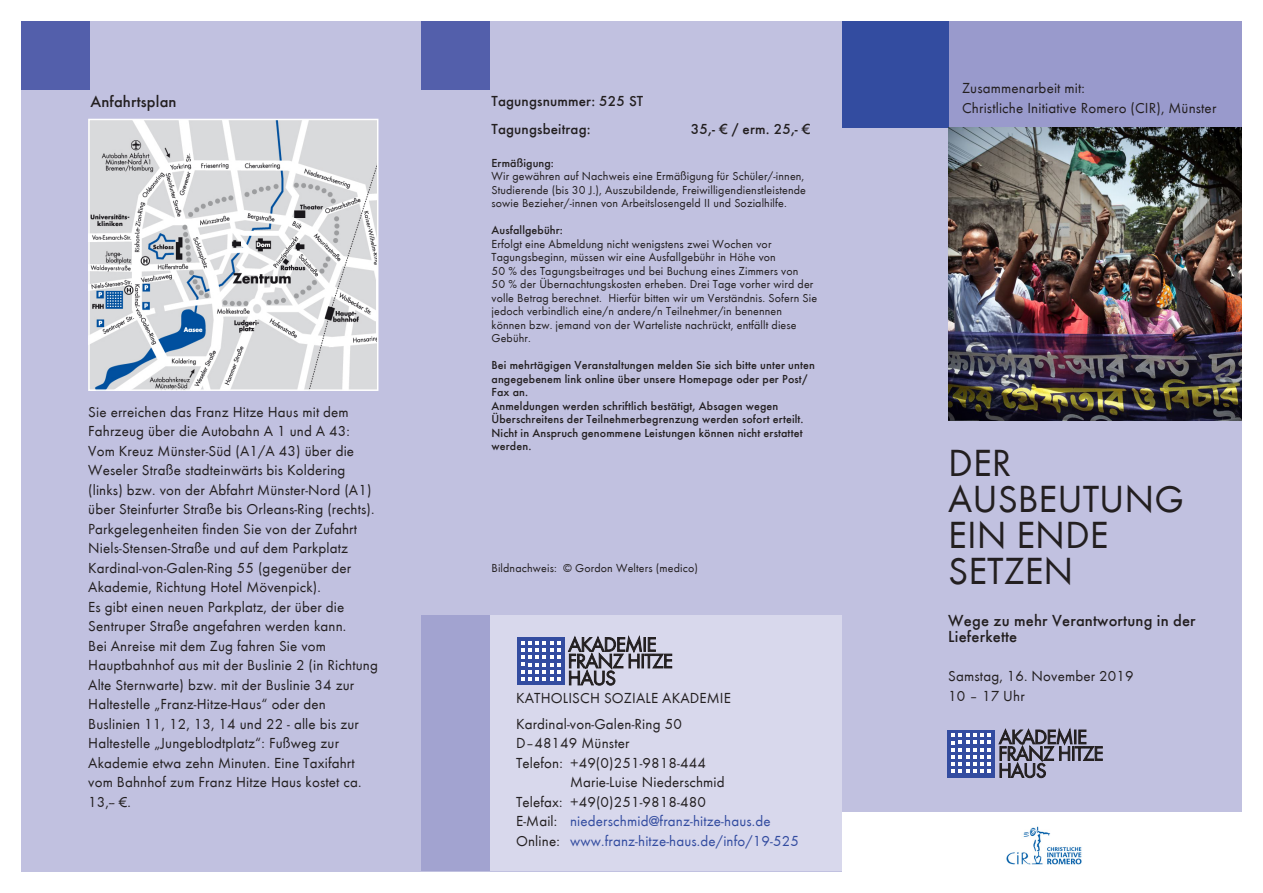
<style>
.page{position:relative;width:1263px;height:893px;background:#fff}
.page>*{position:absolute;margin:0;border:0;box-sizing:border-box;transform-origin:0 0}
.Head__Seminartitel{font:39px/36px "Futura T Boo";color:#231f20}
.Sub__Zwischenübersch{font:500 16.5px/16.5px "Futura T";letter-spacing:.01em;color:#231f20}
.Body__Normaltext{font:15px/19.5px "Futura T Boo";letter-spacing:.01em;color:#231f20}
.Body__Normaltext-2{font:15px "Futura T Boo";letter-spacing:.01em;color:#334ca0}
.Body__Normaltext-3{font:500 15px "Futura T";letter-spacing:.01em;color:#231f20}
.Kleingedrucktes{font:12px/13.5px "Futura T Boo";letter-spacing:.01em;color:#231f20}
.Kleingedrucktes-2{font:500 12px/13.5px "Futura T";letter-spacing:.01em;color:#231f20}
.Referent{font:500 12px "Futura T";letter-spacing:.01em;color:#231f20}
.s1{color:#231f20}
</style>
<div class="page">
<div style="left:421px;top:21px;width:421px;height:851px;background:#c1c1e0"></div>
<div style="left:483px;top:616px;width:359px;height:255px;background:#d8d8ec"></div>
<div style="left:421px;top:21px;width:68px;height:68px;background:#535fab"></div>
<div style="left:421px;top:616px;width:68px;height:255px;background:#a2a3d0"></div>
<div style="left:517px;top:637px;width:48px;height:48px;background:#334ca0"></div>
<svg style="left:521px;top:641px;width:39px;height:39px"></svg>
<svg style="left:568px;top:636px;width:104px;height:49px"></svg>
<div style="left:842px;top:21px;width:400px;height:791px;background:#c1c1e0"></div>
<div style="left:948px;top:21px;width:294px;height:107px;background:#999acc"></div>
<div style="left:842px;top:21px;width:106px;height:107px;background:#334ca0"></div>
<div style="left:947px;top:730px;width:48px;height:48px;background:#334ca0"></div>
<svg style="left:952px;top:734px;width:39px;height:39px"></svg>
<svg style="left:999px;top:728px;width:103px;height:50px"></svg>
<div style="left:21px;top:21px;width:400px;height:851px;background:#c1c1e0"></div>
<div style="left:21px;top:21px;width:68px;height:68px;background:#535fab"></div>
<img style="left:91px;top:122px;width:284px;height:266px">
<div style="left:88px;top:119px;width:290px;height:272px;border:2px solid #fff"></div>
<img style="left:948px;top:128px;width:294px;height:293px">
<img style="left:1006px;top:826px;width:76px;height:39px">
<p class="Sub__Zwischenübersch" style="left:90px;top:93px;width:88px">Anfahrtsplan</p>
<p class="Body__Normaltext" style="left:88px;top:402px;width:288px">Sie erreichen das Franz Hitze Haus mit dem Fahrzeug über die Autobahn A 1 und A 43:<br>Vom Kreuz Münster-Süd (A1/A 43) über die Weseler Straße stadteinwärts bis Koldering (links) bzw. von der Abfahrt Münster-Nord (A1) über Steinfurter Straße bis Orleans-Ring (rechts).</p>
<p class="Body__Normaltext" style="left:88px;top:519px;width:270px">Parkgelegenheiten finden Sie von der Zufahrt</p>
<p class="Body__Normaltext" style="left:88px;top:539px;width:261px">Niels-Stensen-Straße und auf dem Parkplatz</p>
<p class="Body__Normaltext" style="left:88px;top:558px;width:265px">Kardinal-von-Galen-Ring 55 (gegenüber der<br>Akademie, Richtung Hotel Mövenpick).</p>
<p class="Body__Normaltext" style="left:88px;top:597px;width:259px">Es gibt einen neuen Parkplatz, der über die<br>Sentruper Straße angefahren werden kann.</p>
<p class="Body__Normaltext" style="left:88px;top:636px;width:291px">Bei Anreise mit dem Zug fahren Sie vom Hauptbahnhof aus mit der Buslinie 2 (in Richtung Alte Sternwarte) bzw. mit der Buslinie 34 zur Haltestelle „Franz-Hitze-Haus“ oder den Buslinien 11, 12, 13, 14 und 22 - alle bis zur Haltestelle „Jungeblodtplatz“: Fußweg zur Akademie etwa zehn Minuten. Eine Taxifahrt vom Bahnhof zum Franz Hitze Haus kostet ca.<br>13,-- €.</p>
<p class="Body__Normaltext-3" style="left:491px;top:92px;width:153px">Tagungsnummer: 525 ST</p>
<p class="Body__Normaltext-3" style="left:491px;top:120px;width:101px">Tagungsbeitrag:</p>
<p class="Body__Normaltext-3" style="left:691px;top:120px;width:121px">35,- € / erm. 25,- €</p>
<p class="Referent" style="left:491px;top:156px;width:64px">Ermäßigung:</p>
<p class="Kleingedrucktes" style="left:491px;top:170px;width:316px">Wir gewähren auf Nachweis eine Ermäßigung für Schüler/-innen,<br>Studierende (bis 30 J.), Auszubildende, Freiwilligendienstleistende sowie Bezieher/-innen von Arbeitslosengeld II und Sozialhilfe.</p>
<p class="Referent" style="left:491px;top:223px;width:73px">Ausfallgebühr:</p>
<p class="Kleingedrucktes" style="left:491px;top:237px;width:286px">Erfolgt eine Abmeldung nicht wenigstens zwei Wochen vor<br>Tagungsbeginn, müssen wir eine Ausfallgebühr in Höhe von</p>
<p class="Kleingedrucktes" style="left:491px;top:264px;width:327px">50 % des Tagungsbeitrages und bei Buchung eines Zimmers von<br>50 % der Übernachtungskosten erheben. Drei Tage vorher wird der volle Betrag berechnet. Hierfür bitten wir um Verständnis. Sofern Sie jedoch verbindlich eine/n andere/n Teilnehmer/in benennen können bzw. jemand von der Warteliste nachrückt, entfällt diese Gebühr.</p>
<p class="Kleingedrucktes-2" style="left:491px;top:359px;width:325px">Bei mehrtägigen Veranstaltungen melden Sie sich bitte unter unten angegebenem link online über unsere Homepage oder per Post/<br>Fax an.</p>
<p class="Kleingedrucktes-2" style="left:491px;top:399px;width:314px">Anmeldungen werden schriftlich bestätigt, Absagen wegen<br>Überschreitens der Teilnehmerbegrenzung werden sofort erteilt.</p>
<p class="Kleingedrucktes-2" style="left:491px;top:426px;width:313px">Nicht in Anspruch genommene Leistungen können nicht erstattet werden.</p>
<p class="Kleingedrucktes" style="left:491px;top:561px;width:208px">Bildnachweis: © Gordon Welters (medico)</p>
<p class="Body__Normaltext" style="left:516px;top:689px;width:217px">KATHOLISCH SOZIALE AKADEMIE</p>
<p class="Body__Normaltext" style="left:516px;top:714px;width:167px">Kardinal-von-Galen-Ring 50</p>
<p class="Body__Normaltext" style="left:516px;top:734px;width:115px">D–48149 Münster</p>
<p class="Body__Normaltext" style="left:516px;top:753px;width:191px">Telefon: +49(0)251-9818-444</p>
<p class="Body__Normaltext" style="left:570px;top:773px;width:156px">Marie-Luise Niederschmid</p>
<p class="Body__Normaltext" style="left:516px;top:792px;width:191px">Telefax: +49(0)251-9818-480</p>
<p class="Body__Normaltext-2" style="left:516px;top:813px;width:256px"><span class="s1">E-Mail:</span> niederschmid@franz-hitze-haus.de</p>
<p class="Body__Normaltext-2" style="left:516px;top:832px;width:284px"><span class="s1">Online:</span> www.franz-hitze-haus.de/info/19-525</p>
<p class="Body__Normaltext" style="left:962px;top:79px;width:124px">Zusammenarbeit mit:</p>
<p class="Body__Normaltext" style="left:962px;top:98px;width:256px">Christliche Initiative Romero (CIR), Münster</p>
<p class="Head__Seminartitel" style="left:948px;top:445px;width:237px">DER<br>AUSBEUTUNG<br>EIN ENDE<br>SETZEN</p>
<p class="Sub__Zwischenübersch" style="left:948px;top:612px;width:249px">Wege zu mehr Verantwortung in der<br>Lieferkette</p>
<p class="Body__Normaltext" style="left:948px;top:666px;width:187px">Samstag, 16. November 2019</p>
<p class="Body__Normaltext" style="left:948px;top:686px;width:78px">10 – 17 Uhr</p>
</div>
